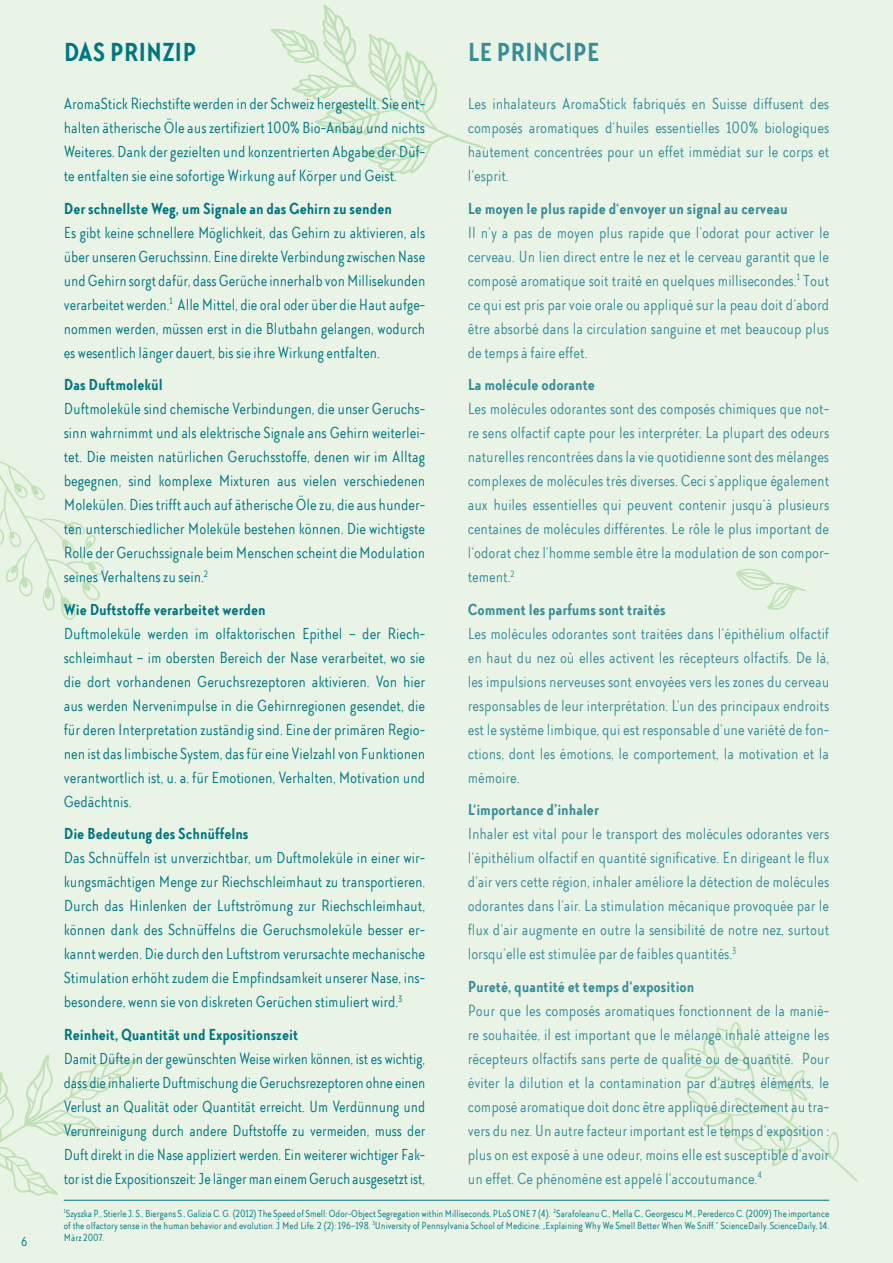
<style>
.page{position:relative;width:893px;height:1263px;background:#e9f4e7}
.page>*{position:absolute;margin:0;border:0;box-sizing:border-box;transform-origin:0 0}
.t1{font:700 27px "TT Chocolates Condensed";color:#007780}
.t2{font:700 27px "TT Chocolates Condensed";color:#398d97}
.t3{font:16.5px/24px "TT Chocolates Condensed";color:#007780;text-align:justify}
.t4{font:16.5px/24px "TT Chocolates Condensed";color:#398d97;text-align:justify}
.t5{font:700 16.5px "TT Chocolates Condensed";color:#007780}
.t6{font:700 16.5px "TT Chocolates Condensed";color:#398d97}
.t7{font:13.5px "TT Chocolates Condensed";color:#007780}
.t8{font:10.5px/12px "TT Chocolates Condensed";color:#007780;text-align:justify}
</style>
<div class="page">
<svg style="left:0;top:1055px;width:138px;height:141px"></svg>
<svg style="left:684px;top:1021px;width:174px;height:161px"></svg>
<svg style="left:270px;top:4px;width:216px;height:170px"></svg>
<svg style="left:0;top:461px;width:104px;height:159px"></svg>
<svg style="left:736px;top:568px;width:70px;height:42px"></svg>
<hr style="left:64px;top:1200px;width:765px;height:1px;background:#007780">
<p class="t7" style="left:21px;top:1234px;width:8px">6</p>
<h1 class="t1" style="left:64px;top:36px;width:134px">DAS PRINZIP</h1>
<p class="t3" style="left:64px;top:92px;width:363px">AromaStick Riechstifte werden in der Schweiz hergestellt. Sie ent&shy;halten ätherische Öle aus zertifiziert 100% Bio-Anbau und nichts Weiteres. Dank der gezielten und konzentrierten Abgabe der Düf&shy;te entfalten sie eine sofortige Wirkung auf Körper und Geist.</p>
<p class="t5" style="left:64px;top:198px;width:330px">Der schnellste Weg, um Signale an das Gehirn zu senden</p>
<p class="t3" style="left:64px;top:220px;width:363px">Es gibt keine schnellere Möglichkeit, das Gehirn zu aktivieren, als über unseren Geruchssinn. Eine direkte Verbindung zwischen Nase und Gehirn sorgt dafür, dass Gerüche innerhalb von Millisekunden verarbeitet werden.<sup>1</sup> Alle Mittel, die oral oder über die Haut aufge&shy;nommen werden, müssen erst in die Blutbahn gelangen, wodurch es wesentlich länger dauert, bis sie ihre Wirkung entfalten.</p>
<p class="t5" style="left:64px;top:375px;width:101px">Das Duftmolekül</p>
<p class="t3" style="left:64px;top:397px;width:363px">Duftmoleküle sind chemische Verbindungen, die unser Geruchs&shy;sinn wahrnimmt und als elektrische Signale ans Gehirn weiterlei&shy;tet. Die meisten natürlichen Geruchsstoffe, denen wir im Alltag begegnen, sind komplexe Mixturen aus vielen verschiedenen Molekülen. Dies trifft auch auf ätherische Öle zu, die aus hunder&shy;ten unterschiedlicher Moleküle bestehen können. Die wichtigste Rolle der Geruchssignale beim Menschen scheint die Modulation seines Verhaltens zu sein.<sup>2</sup></p>
<p class="t5" style="left:64px;top:599px;width:203px">Wie Duftstoffe verarbeitet werden</p>
<p class="t3" style="left:64px;top:621px;width:363px">Duftmoleküle werden im olfaktorischen Epithel – der Riech&shy;schleimhaut – im obersten Bereich der Nase verarbeitet, wo sie die dort vorhandenen Geruchsrezeptoren aktivieren. Von hier aus werden Nervenimpulse in die Gehirnregionen gesendet, die für deren Interpretation zuständig sind. Eine der primären Regio&shy;nen ist das limbische System, das für eine Vielzahl von Funktionen verantwortlich ist, u. a. für Emotionen, Verhalten, Motivation und Gedächtnis.</p>
<p class="t5" style="left:64px;top:824px;width:186px">Die Bedeutung des Schnüffelns</p>
<p class="t3" style="left:64px;top:846px;width:363px">Das Schnüffeln ist unverzichtbar, um Duftmoleküle in einer wir&shy;kungsmächtigen Menge zur Riechschleimhaut zu transportieren.<br>Durch das Hinlenken der Luftströmung zur Riechschleimhaut, können dank des Schnüffelns die Geruchsmoleküle besser er&shy;kannt werden. Die durch den Luftstrom verursachte mechanische Stimulation erhöht zudem die Empfindsamkeit unserer Nase, ins&shy;besondere, wenn sie von diskreten Gerüchen stimuliert wird.<sup>3</sup></p>
<p class="t5" style="left:64px;top:1024px;width:236px">Reinheit, Quantität und Expositionszeit</p>
<p class="t3" style="left:64px;top:1046px;width:363px">Damit Düfte in der gewünschten Weise wirken können, ist es wichtig, dass die inhalierte Duftmischung die Geruchsrezeptoren ohne einen Verlust an Qualität oder Quantität erreicht. Um Verdünnung und Verunreinigung durch andere Duftstoffe zu vermeiden, muss der Duft direkt in die Nase appliziert werden. Ein weiterer wichtiger Fak&shy;tor ist die Expositionszeit: Je länger man einem Geruch ausgesetzt ist,</p>
<h1 class="t2" style="left:468px;top:36px;width:133px">LE PRINCIPE</h1>
<p class="t4" style="left:468px;top:92px;width:363px">Les inhalateurs AromaStick fabriqués en Suisse diffusent des composés aromatiques d‘huiles essentielles 100% biologiques hautement concentrées pour un effet immédiat sur le corps et l‘esprit.</p>
<p class="t6" style="left:468px;top:198px;width:322px">Le moyen le plus rapide d‘envoyer un signal au cerveau</p>
<p class="t4" style="left:468px;top:220px;width:363px">Il n‘y a pas de moyen plus rapide que l‘odorat pour activer le cerveau. Un lien direct entre le nez et le cerveau garantit que le composé aromatique soit traité en quelques millisecondes.<sup>1</sup> Tout ce qui est pris par voie orale ou appliqué sur la peau doit d‘abord être absorbé dans la circulation sanguine et met beaucoup plus de temps à faire effet.</p>
<p class="t6" style="left:468px;top:375px;width:129px">La molécule odorante</p>
<p class="t4" style="left:468px;top:397px;width:363px">Les molécules odorantes sont des composés chimiques que not&shy;re sens olfactif capte pour les interpréter. La plupart des odeurs naturelles rencontrées dans la vie quotidienne sont des mélanges complexes de molécules très diverses. Ceci s‘applique également aux huiles essentielles qui peuvent contenir jusqu‘à plusieurs centaines de molécules différentes. Le rôle le plus important de l‘odorat chez l‘homme semble être la modulation de son compor&shy;tement.<sup>2</sup></p>
<p class="t6" style="left:468px;top:599px;width:199px">Comment les parfums sont traités</p>
<p class="t4" style="left:468px;top:621px;width:363px">Les molécules odorantes sont traitées dans l‘épithélium olfactif en haut du nez où elles activent les récepteurs olfactifs. De là, les impulsions nerveuses sont envoyées vers les zones du cerveau responsables de leur interprétation. L‘un des principaux endroits est le système limbique, qui est responsable d‘une variété de fon&shy;ctions, dont les émotions, le comportement, la motivation et la mémoire.</p>
<p class="t6" style="left:468px;top:800px;width:133px">L‘importance d’inhaler</p>
<p class="t4" style="left:468px;top:822px;width:363px">Inhaler est vital pour le transport des molécules odorantes vers l‘épithélium olfactif en quantité significative. En dirigeant le flux d‘air vers cette région, inhaler améliore la détection de molécules odorantes dans l‘air. La stimulation mécanique provoquée par le flux d‘air augmente en outre la sensibilité de notre nez, surtout lorsqu‘elle est stimulée par de faibles quantités.<sup>3</sup></p>
<p class="t6" style="left:468px;top:976px;width:228px">Pureté, quantité et temps d‘exposition</p>
<p class="t4" style="left:468px;top:998px;width:363px">Pour que les composés aromatiques fonctionnent de la maniè&shy;re souhaitée, il est important que le mélange inhalé atteigne les récepteurs olfactifs sans perte de qualité ou de quantité. Pour éviter la dilution et la contamination par d‘autres éléments, le composé aromatique doit donc être appliqué directement au tra&shy;vers du nez. Un autre facteur important est le temps d‘exposition : plus on est exposé à une odeur, moins elle est susceptible d‘avoir un effet. Ce phénomène est appelé l‘accoutumance.<sup>4</sup></p>
<p class="t8" style="left:64px;top:1207px;width:767px"><sup>1</sup>Szyszka P., Stierle J. S., Biergans S., Galizia C. G. (2012) The Speed of Smell: Odor-Object Segregation within Milliseconds, PLoS ONE 7 (4). <sup>2</sup>Sarafoleanu C., Mella C., Georgescu M., Perederco C. (2009) The importance of the olfactory sense in the human behavior and evolution. J Med Life. 2 (2): 196–198. <sup>3</sup>University of Pennsylvania School of Medicine. „Explaining Why We Smell Better When We Sniff.“ ScienceDaily. ScienceDaily, 14.<br>März 2007.</p>
</div>
